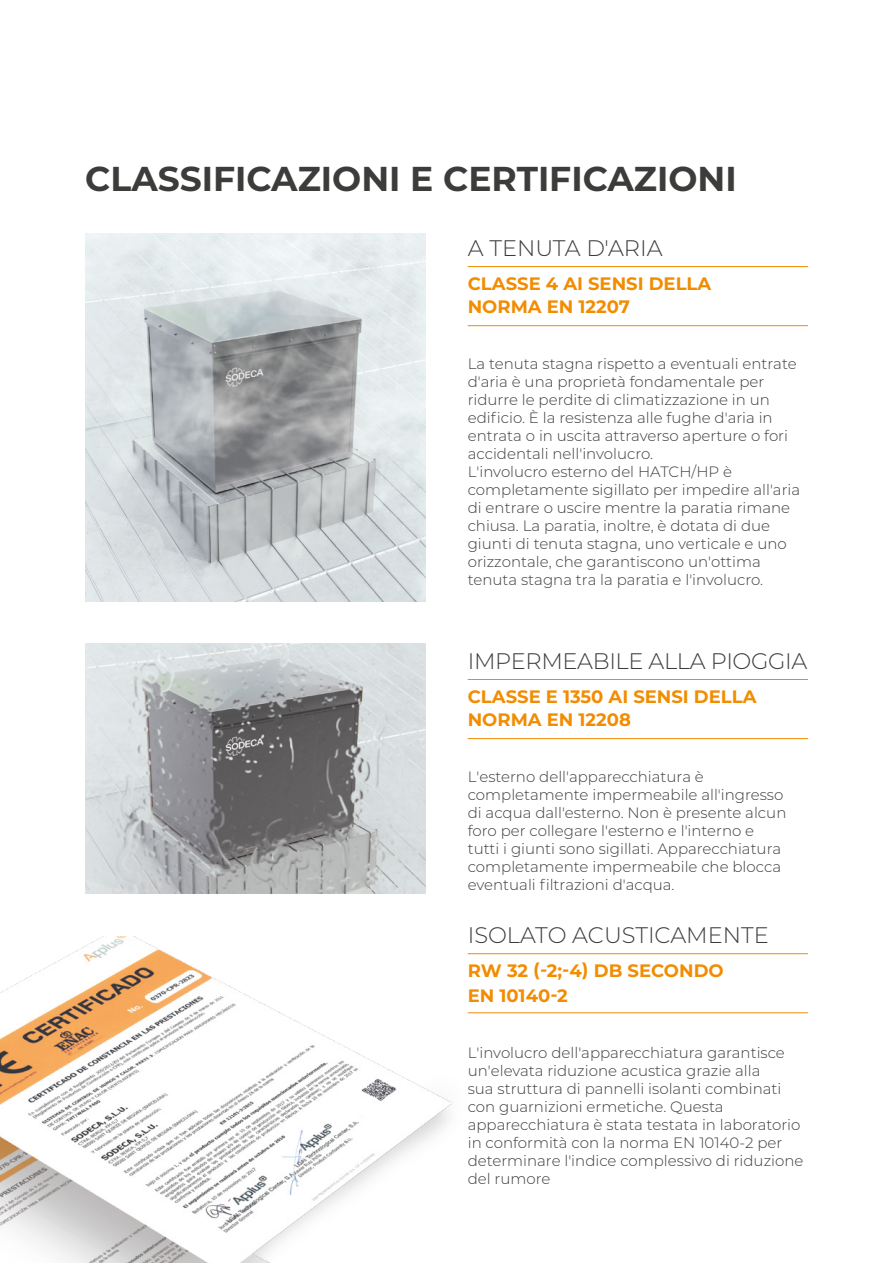
<style>
.page{position:relative;width:893px;height:1263px;background:#fff}
.page>*{position:absolute;margin:0;border:0;box-sizing:border-box;transform-origin:0 0}
.t1{font:700 34.5px "Montserrat";color:#3c3c3b}
.t2{font:300 22.5px "Montserrat";letter-spacing:-.015em;color:#3c3c3b}
.t3{font:700 18px/22.5px "Montserrat";color:#f28c00}
.t4{font:300 15px/18px "Montserrat";color:#3c3c3b}
</style>
<div class="page">
<img style="left:0;top:937px;width:516px;height:326px">
<img style="left:85px;top:234px;width:340px;height:368px">
<hr style="left:468px;top:266px;width:340px;height:1px;background:#f28c00">
<hr style="left:468px;top:325px;width:340px;height:1px;background:#f28c00">
<img style="left:85px;top:644px;width:340px;height:249px">
<hr style="left:468px;top:679px;width:340px;height:1px;background:#f28c00">
<hr style="left:468px;top:738px;width:340px;height:1px;background:#f28c00">
<hr style="left:468px;top:953px;width:340px;height:1px;background:#f28c00">
<hr style="left:468px;top:1012px;width:340px;height:1px;background:#f28c00">
<h1 class="t1" style="left:85px;top:154px;width:653px">CLASSIFICAZIONI E CERTIFICAZIONI</h1>
<h2 class="t2" style="left:468px;top:232px;width:196px">A TENUTA D'ARIA</h2>
<p class="t3" style="left:468px;top:272px;width:245px">CLASSE 4 AI SENSI DELLA<br>NORMA EN 12207</p>
<p class="t4" style="left:468px;top:354px;width:334px">La tenuta stagna rispetto a eventuali entrate d'aria è una proprietà fondamentale per ridurre le perdite di climatizzazione in un edificio. È la resistenza alle fughe d'aria in entrata o in uscita attraverso aperture o fori accidentali nell'involucro.<br>L'involucro esterno del HATCH/HP è completamente sigillato per impedire all'aria di entrare o uscire mentre la paratia rimane chiusa. La paratia, inoltre, è dotata di due giunti di tenuta stagna, uno verticale e uno orizzontale, che garantiscono un'ottima tenuta stagna tra la paratia e l'involucro.</p>
<h2 class="t2" style="left:468px;top:645px;width:341px">IMPERMEABILE ALLA PIOGGIA</h2>
<p class="t3" style="left:468px;top:685px;width:290px">CLASSE E 1350 AI SENSI DELLA<br>NORMA EN 12208</p>
<p class="t4" style="left:468px;top:767px;width:320px">L'esterno dell'apparecchiatura è completamente impermeabile all'ingresso di acqua dall'esterno. Non è presente alcun foro per collegare l'esterno e l'interno e tutti i giunti sono sigillati. Apparecchiatura completamente impermeabile che blocca eventuali filtrazioni d'acqua.</p>
<h2 class="t2" style="left:468px;top:919px;width:303px">ISOLATO ACUSTICAMENTE</h2>
<p class="t3" style="left:468px;top:957px;width:258px;line-height:25.2px">RW 32 (-2;-4) DB SECONDO<br>EN 10140-2</p>
<p class="t4" style="left:468px;top:1043px;width:337px">L'involucro dell'apparecchiatura garantisce un'elevata riduzione acustica grazie alla<br>sua struttura di pannelli isolanti combinati con guarnizioni ermetiche. Questa apparecchiatura è stata testata in laboratorio in conformità con la norma EN 10140-2 per determinare l'indice complessivo di riduzione del rumore</p>
</div>
